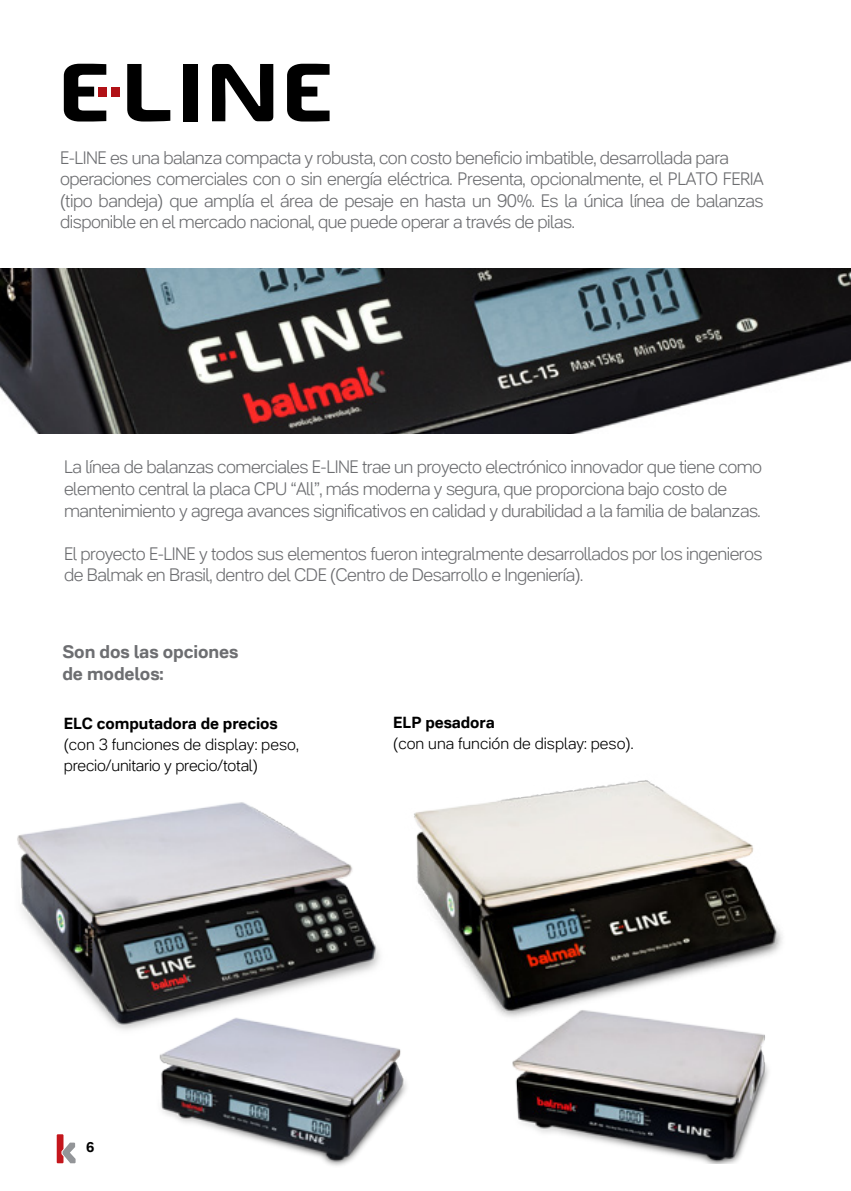
<style>
.page{position:relative;width:851px;height:1191px;background:#fff}
.page>*{position:absolute;margin:0;border:0;box-sizing:border-box;transform-origin:0 0}
.t1{font:300 18px/21.6px "NII Sans";letter-spacing:-.03em;color:#6d6e71}
.t2{font:700 18px/21.6px "NII Sans";letter-spacing:-.005em;color:#6d6e71}
.t3{font:300 16px/21.2px "NII Sans";color:#000}
.t4{font:700 16px "NII Sans";letter-spacing:-.005em;color:#000}
.t5{font:700 14px "NII Sans";color:#000}
</style>
<div class="page">
<div style="left:183px;top:64px;width:15px;height:57px;background:#000"></div>
<svg style="left:212px;top:64px;width:61px;height:57px"></svg>
<svg style="left:127px;top:64px;width:43px;height:57px"></svg>
<svg style="left:287px;top:64px;width:42px;height:57px"></svg>
<div style="left:111px;top:87px;width:8px;height:9px;background:#b11116"></div>
<svg style="left:64px;top:64px;width:42px;height:57px"></svg>
<img style="left:414px;top:780px;width:368px;height:231px">
<img style="left:159px;top:995px;width:269px;height:171px">
<img style="left:498px;top:989px;width:284px;height:174px">
<img style="left:0;top:268px;width:850px;height:165px">
<img style="left:17px;top:802px;width:376px;height:243px">
<svg style="left:57px;top:1134px;width:19px;height:29px"></svg>
<p class="t1" style="left:60px;top:146px;width:705px">E-LINE es una balanza compacta y robusta, con costo beneficio imbatible, desarrollada para operaciones comerciales con o sin energía eléctrica. Presenta, opcionalmente, el PLATO FERIA (tipo bandeja) que amplía el área de pesaje en hasta un 90%. Es la única línea de balanzas disponible en el mercado nacional, que puede operar a través de pilas.</p>
<p class="t1" style="left:64px;top:456px;width:699px">La línea de balanzas comerciales E-LINE trae un proyecto electrónico innovador que tiene como elemento central la placa CPU “All”, más moderna y segura, que proporciona bajo costo de mantenimiento y agrega avances significativos en calidad y durabilidad a la familia de balanzas.</p>
<p class="t1" style="left:64px;top:542px;width:700px">El proyecto E-LINE y todos sus elementos fueron integralmente desarrollados por los ingenieros de Balmak en Brasil, dentro del CDE (Centro de Desarrollo e Ingeniería).</p>
<p class="t2" style="left:62px;top:640px;width:177px">Son dos las opciones de modelos:</p>
<p class="t4" style="left:64px;top:713px;width:215px">ELC computadora de precios</p>
<p class="t3" style="left:64px;top:733px;width:236px">(con 3 funciones de display: peso, precio/unitario y precio/total)</p>
<p class="t4" style="left:393px;top:712px;width:103px">ELP pesadora</p>
<p class="t3" style="left:393px;top:733px;width:241px">(con una función de display: peso).</p>
<p class="t5" style="left:86px;top:1138px;width:10px">6</p>
</div>
